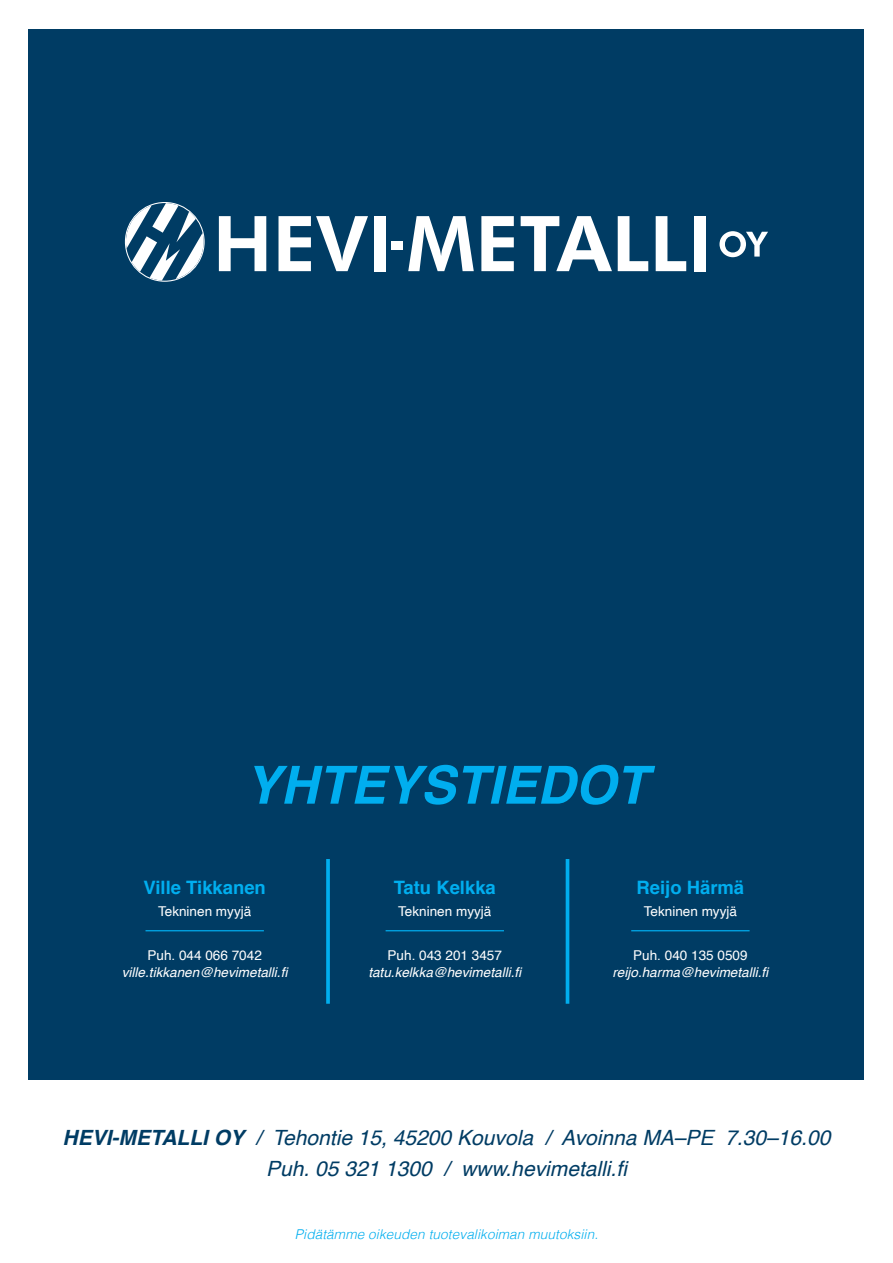
<style>
.page{position:relative;width:893px;height:1263px;background:#fff}
.page>*{position:absolute;margin:0;border:0;box-sizing:border-box;transform-origin:0 0}
.t1{font:italic 700 52.5px "Helvetica";color:#00aeef}
.t2{font:italic 21px/31.5px "Helvetica";color:#003c64;text-align:center}
.t3{font:700 18.45px "Helvetica";color:#00aeef}
.t4{font:13.5px "Helvetica";color:#fff}
.t5{font:italic 13.5px "Helvetica";color:#fff}
.t6{font:italic 300 13.5px "Helvetica";letter-spacing:.01em;color:#00aeef}
.s1{font-weight:700}
</style>
<div class="page">
<div style="left:29px;top:30px;width:835px;height:1050px;background:#003c64"></div>
<svg style="left:481px;top:216px;width:33px;height:55px"></svg>
<svg style="left:219px;top:216px;width:47px;height:55px"></svg>
<svg style="left:408px;top:216px;width:66px;height:55px"></svg>
<div style="left:392px;top:241px;width:11px;height:9px;background:#fff"></div>
<svg style="left:278px;top:216px;width:90px;height:55px"></svg>
<div style="left:374px;top:216px;width:12px;height:55px;background:#fff"></div>
<svg style="left:521px;top:216px;width:91px;height:55px"></svg>
<div style="left:694px;top:216px;width:12px;height:55px;background:#fff"></div>
<svg style="left:719px;top:231px;width:49px;height:26px"></svg>
<svg style="left:618px;top:216px;width:30px;height:55px"></svg>
<svg style="left:656px;top:216px;width:30px;height:55px"></svg>
<svg style="left:125px;top:202px;width:80px;height:80px"></svg>
<hr style="left:566px;top:859px;width:3px;height:145px;background:#00aeef">
<svg style="left:326px;top:859px;width:4px;height:145px"></svg>
<hr style="left:386px;top:930px;width:118px;height:1px;background:#00aeef">
<hr style="left:631px;top:930px;width:119px;height:1px;background:#00aeef">
<hr style="left:146px;top:930px;width:118px;height:1px;background:#00aeef">
<h1 class="t1" style="left:245px;top:753px;width:404px">YHTEYSTIEDOT</h1>
<p class="t3" style="left:143px;top:872px;width:124px">Ville Tikkanen</p>
<p class="t4" style="left:158px;top:901px;width:95px">Tekninen myyjä</p>
<p class="t4" style="left:148px;top:945px;width:116px">Puh. 044 066 7042</p>
<p class="t5" style="left:122px;top:962px;width:168px">ville.tikkanen@hevimetalli.fi</p>
<p class="t3" style="left:394px;top:872px;width:104px">Tatu Kelkka</p>
<p class="t4" style="left:398px;top:901px;width:95px">Tekninen myyjä</p>
<p class="t4" style="left:388px;top:945px;width:116px">Puh. 043 201 3457</p>
<p class="t5" style="left:368px;top:962px;width:156px">tatu.kelkka@hevimetalli.fi</p>
<p class="t3" style="left:637px;top:872px;width:109px">Reijo Härmä</p>
<p class="t4" style="left:644px;top:901px;width:95px">Tekninen myyjä</p>
<p class="t4" style="left:633px;top:945px;width:116px">Puh. 040 135 0509</p>
<p class="t5" style="left:612px;top:962px;width:159px">reijo.harma@hevimetalli.fi</p>
<p class="t2" style="left:63px;top:1122px;width:769px"><span class="s1">HEVI-METALLI OY</span> / Tehontie 15, 45200 Kouvola / Avoinna MA–PE 7.30–16.00<br>Puh. 05 321 1300 / www.hevimetalli.fi</p>
<p class="t6" style="left:295px;top:1222px;width:305px">Pidätämme oikeuden tuotevalikoiman muutoksiin.</p>
</div>
